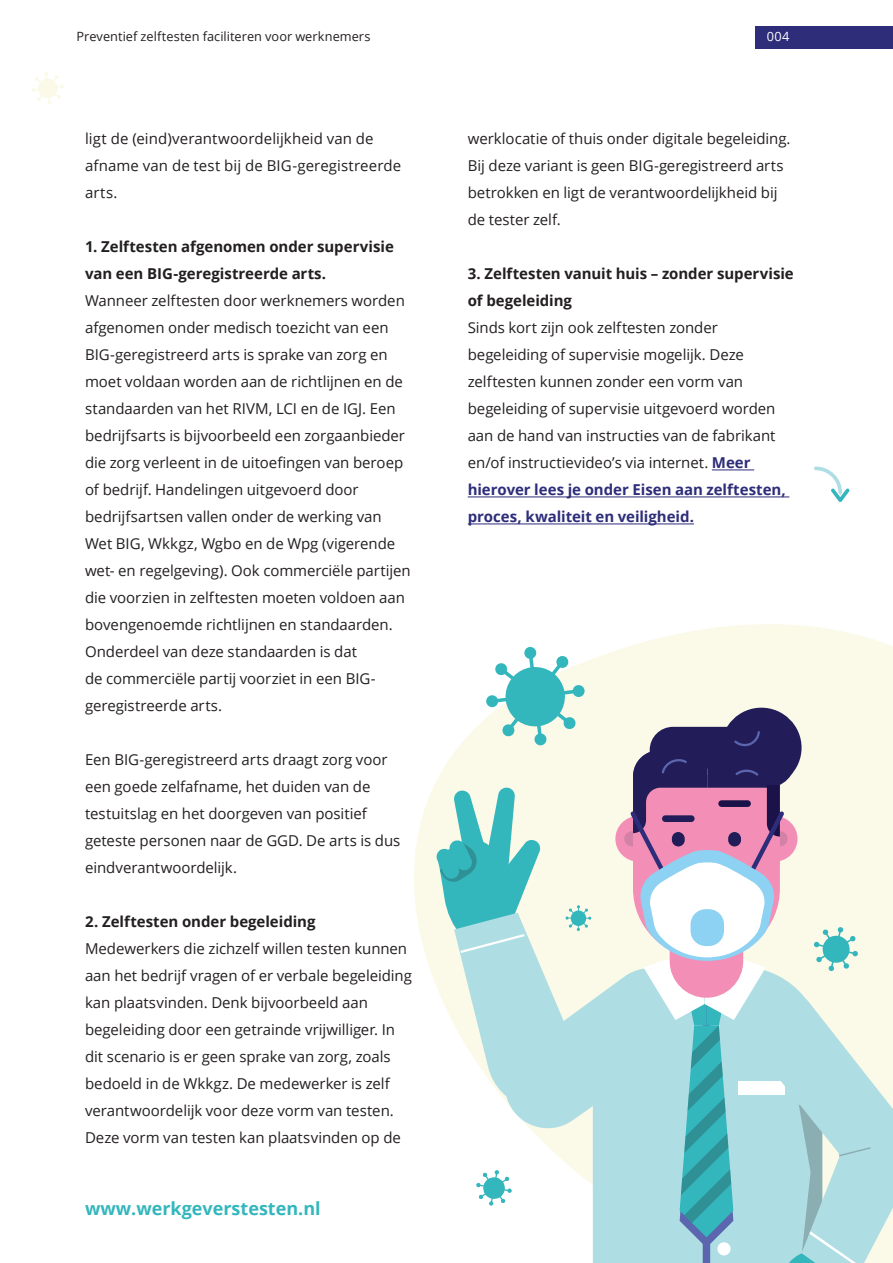
<style>
.page{position:relative;width:893px;height:1263px;background:#fff}
.page>*{position:absolute;margin:0;border:0;box-sizing:border-box;transform-origin:0 0}
.t1{font:700 18px "Open Sans";color:#33b6bc}
.t2{font:15px/27px "Open Sans";letter-spacing:-.005em;color:#231f20}
.t3{font:700 15px/27px "Open Sans";color:#231f20}
.t4{font:12.75px "Open Sans";letter-spacing:.005em;color:#231f20}
.t5{font:12.75px "Open Sans";color:#fff}
.s1{font-weight:700;color:#2e2d7a}
</style>
<div class="page">
<div style="left:755px;top:26px;width:138px;height:23px;background:#2e2d7a"></div>
<svg style="left:414px;top:624px;width:476px;height:363px"></svg>
<hr style="left:712px;top:470px;width:42px;height:1px;background:#2e2d7a">
<hr style="left:468px;top:497px;width:321px;height:1px;background:#2e2d7a">
<hr style="left:468px;top:524px;width:226px;height:1px;background:#2e2d7a">
<svg style="left:437px;top:646px;width:456px;height:617px;background:#c8dcdd"></svg>
<svg style="left:814px;top:466px;width:35px;height:36px"></svg>
<svg style="left:32px;top:72px;width:32px;height:32px"></svg>
<p class="t4" style="left:77px;top:28px;width:295px">Preventief zelftesten faciliteren voor werknemers</p>
<p class="t5" style="left:767px;top:28px;width:24px">004</p>
<p class="t2" style="left:85px;top:125px;width:318px">ligt de (eind)verantwoordelijkheid van de afname van de test bij de BIG-geregistreerde arts.</p>
<p class="t3" style="left:85px;top:233px;width:310px">1. Zelftesten afgenomen onder supervisie van een BIG-geregistreerde arts.</p>
<p class="t2" style="left:85px;top:287px;width:327px">Wanneer zelftesten door werknemers worden afgenomen onder medisch toezicht van een BIG-geregistreerd arts is sprake van zorg en moet voldaan worden aan de richtlijnen en de standaarden van het RIVM, LCI en de IGJ. Een bedrijfsarts is bijvoorbeeld een zorgaanbieder die zorg verleent in de uitoefingen van beroep of bedrijf. Handelingen uitgevoerd door bedrijfsartsen vallen onder de werking van Wet BIG, Wkkgz, Wgbo en de Wpg (vigerende wet- en regelgeving). Ook commerciële partijen die voorzien in zelftesten moeten voldoen aan bovengenoemde richtlijnen en standaarden.<br>Onderdeel van deze standaarden is dat<br>de commerciële partij voorziet in een BIG&shy;geregistreerde arts.</p>
<p class="t2" style="left:85px;top:746px;width:317px">Een BIG-geregistreerd arts draagt zorg voor een goede zelfafname, het duiden van de testuitslag en het doorgeven van positief geteste personen naar de GGD. De arts is dus eindverantwoordelijk.</p>
<p class="t3" style="left:85px;top:908px;width:232px">2. Zelftesten onder begeleiding</p>
<p class="t2" style="left:85px;top:935px;width:328px">Medewerkers die zichzelf willen testen kunnen aan het bedrijf vragen of er verbale begeleiding kan plaatsvinden. Denk bijvoorbeeld aan begeleiding door een getrainde vrijwilliger. In dit scenario is er geen sprake van zorg, zoals bedoeld in de Wkkgz. De medewerker is zelf verantwoordelijk voor deze vorm van testen.<br>Deze vorm van testen kan plaatsvinden op de</p>
<p class="t1" style="left:85px;top:1196px;width:237px">www.werkgeverstesten.nl</p>
<p class="t2" style="left:468px;top:125px;width:324px">werklocatie of thuis onder digitale begeleiding.<br>Bij deze variant is geen BIG-geregistreerd arts betrokken en ligt de verantwoordelijkheid bij de tester zelf.</p>
<p class="t3" style="left:468px;top:260px;width:328px">3. Zelftesten vanuit huis – zonder supervisie of begeleiding</p>
<p class="t2" style="left:468px;top:314px;width:320px">Sinds kort zijn ook zelftesten zonder begeleiding of supervisie mogelijk. Deze zelftesten kunnen zonder een vorm van begeleiding of supervisie uitgevoerd worden aan de hand van instructies van de fabrikant en/of instructievideo’s via internet. <span class="s1">Meer hierover lees je onder Eisen aan zelftesten, proces, kwaliteit en veiligheid.</span></p>
</div>
